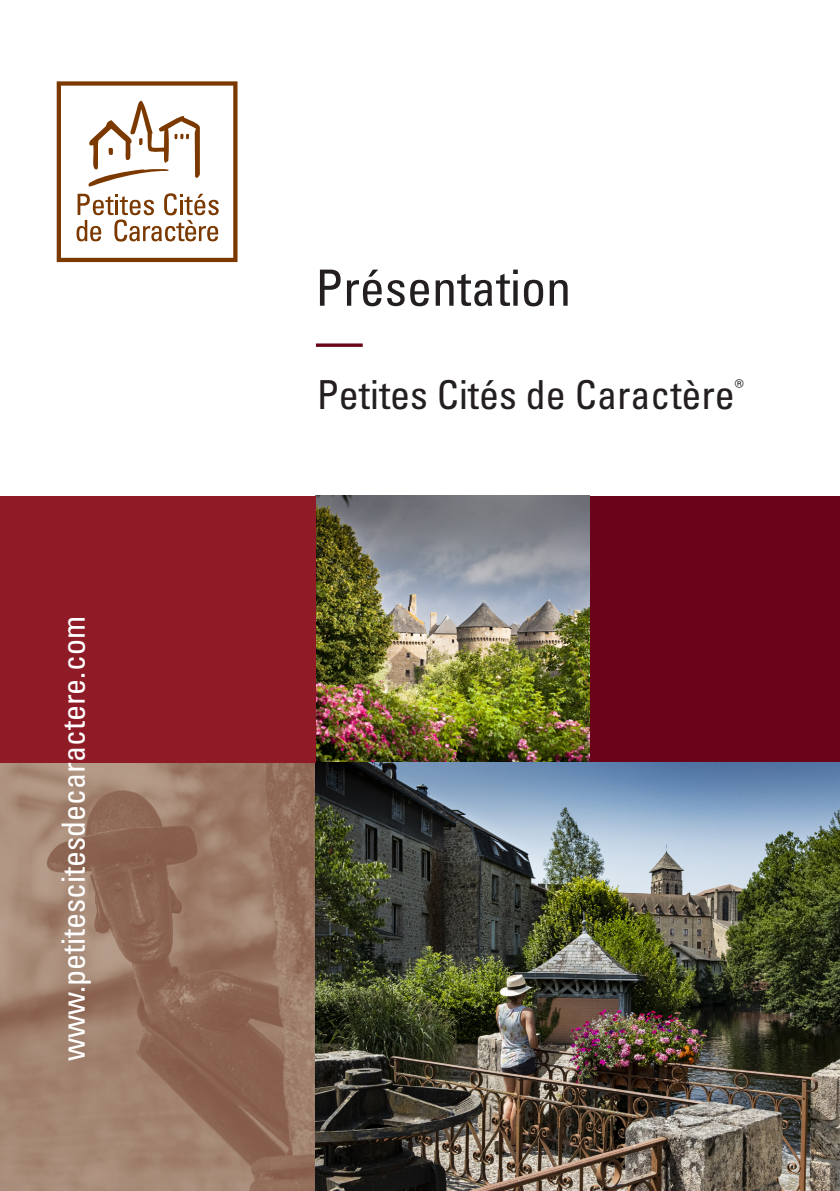
<style>
.page{position:relative;width:840px;height:1191px;background:#fff}
.page>*{position:absolute;margin:0;border:0;box-sizing:border-box;transform-origin:0 0}
.t1{font:condensed 50px "Univers LTCYR 57";color:#231f20}
.t2{font:condensed 40px "Univers LTCYR 57";color:#231f20}
.t3{font:condensed 32px "Univers LTCYR 57";color:#fff}
</style>
<div class="page">
<svg style="left:57px;top:81px;width:180px;height:181px"></svg>
<div style="left:589px;top:496px;width:250px;height:266px;background:#6b041b"></div>
<img style="left:0;top:762px;width:839px;height:429px">
<img style="left:316px;top:496px;width:273px;height:266px">
<div style="left:0;top:496px;width:316px;height:266px;background:#8f1b27"></div>
<svg style="left:316px;top:343px;width:46px;height:4px"></svg>
<p class="t3" style="left:53px;top:1061px;width:446px;rotate:-90deg">www.petitescitesdecaractere.com</p>
<p class="t1" style="left:315px;top:256px;width:257px">Présentation</p>
<p class="t2" style="left:316px;top:369px;width:429px">Petites Cités de Caractère<sup>®</sup></p>
</div>
